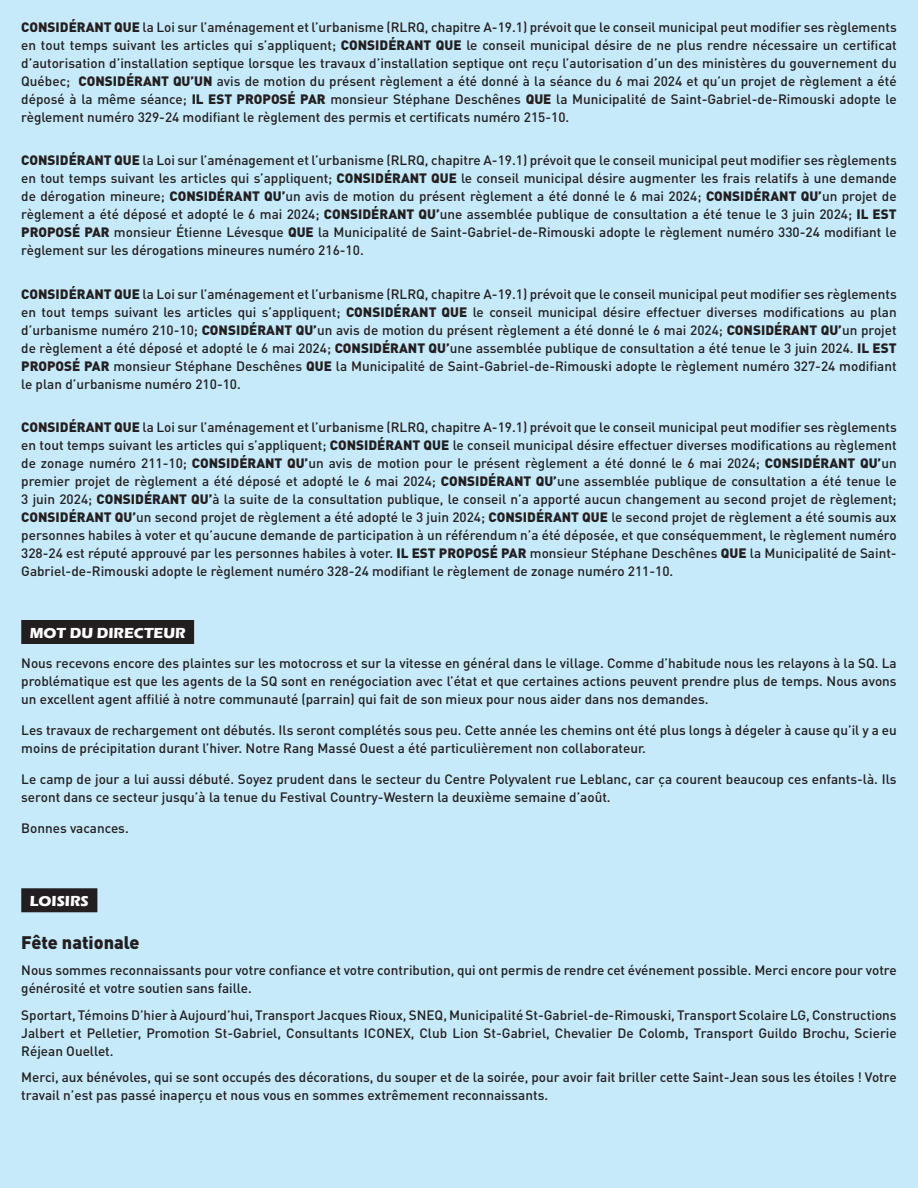
<style>
.page{position:relative;width:918px;height:1188px;background:#fff}
.page>*{position:absolute;margin:0;border:0;box-sizing:border-box;transform-origin:0 0}
.t1{font:900 18px "DIN Pro";color:#231f20}
.Sur-titre{font:700 15px "Eras ITC";color:#fff}
.t2{font:500 13.5px/18px "DIN Pro";color:#231f20;text-align:justify}
.s1{font-weight:900}
</style>
<div class="page">
<div style="left:0;top:1px;width:918px;height:1187px;background:#c6eafa"></div>
<div style="left:21px;top:620px;width:173px;height:24px;background:#231f20"></div>
<div style="left:21px;top:888px;width:76px;height:24px;background:#231f20"></div>
<p class="t2" style="left:21px;top:17px;width:877px"><span class="s1">CONSIDÉRANT QUE</span> la Loi sur l’aménagement et l’urbanisme (RLRQ, chapitre A-19.1) prévoit que le conseil municipal peut modifier ses règlements en tout temps suivant les articles qui s’appliquent; <span class="s1">CONSIDÉRANT QUE</span> le conseil municipal désire de ne plus rendre nécessaire un certificat d’autorisation d’installation septique lorsque les travaux d’installation septique ont reçu l’autorisation d’un des ministères du gouvernement du Québec; <span class="s1">CONSIDÉRANT QU’UN</span> avis de motion du présent règlement a été donné à la séance du 6 mai 2024 et qu’un projet de règlement a été déposé à la même séance; <span class="s1">IL EST PROPOSÉ PAR</span> monsieur Stéphane Deschênes <span class="s1">QUE</span> la Municipalité de Saint-Gabriel-de-Rimouski adopte le règlement numéro 329-24 modifiant le règlement des permis et certificats numéro 215-10.</p>
<p class="t2" style="left:21px;top:151px;width:877px"><span class="s1">CONSIDÉRANT QUE</span> la Loi sur l’aménagement et l’urbanisme (RLRQ, chapitre A-19.1) prévoit que le conseil municipal peut modifier ses règlements en tout temps suivant les articles qui s’appliquent; <span class="s1">CONSIDÉRANT QUE</span> le conseil municipal désire augmenter les frais relatifs à une demande de dérogation mineure; <span class="s1">CONSIDÉRANT QU’</span>un avis de motion du présent règlement a été donné le 6 mai 2024; <span class="s1">CONSIDÉRANT QU’</span>un projet de règlement a été déposé et adopté le 6 mai 2024; <span class="s1">CONSIDÉRANT QU’</span>une assemblée publique de consultation a été tenue le 3 juin 2024; <span class="s1">IL EST PROPOSÉ PAR</span> monsieur Étienne Lévesque <span class="s1">QUE</span> la Municipalité de Saint-Gabriel-de-Rimouski adopte le règlement numéro 330-24 modifiant le règlement sur les dérogations mineures numéro 216-10.</p>
<p class="t2" style="left:21px;top:284px;width:877px"><span class="s1">CONSIDÉRANT QUE</span> la Loi sur l’aménagement et l’urbanisme (RLRQ, chapitre A-19.1) prévoit que le conseil municipal peut modifier ses règlements en tout temps suivant les articles qui s’appliquent; <span class="s1">CONSIDÉRANT QUE</span> le conseil municipal désire effectuer diverses modifications au plan d’urbanisme numéro 210-10; <span class="s1">CONSIDÉRANT QU’</span>un avis de motion du présent règlement a été donné le 6 mai 2024; <span class="s1">CONSIDÉRANT QU’</span>un projet de règlement a été déposé et adopté le 6 mai 2024; <span class="s1">CONSIDÉRANT QU’</span>une assemblée publique de consultation a été tenue le 3 juin 2024. <span class="s1">IL EST PROPOSÉ PAR</span> monsieur Stéphane Deschênes <span class="s1">QUE</span> la Municipalité de Saint-Gabriel-de-Rimouski adopte le règlement numéro 327-24 modifiant le plan d’urbanisme numéro 210-10.</p>
<p class="t2" style="left:21px;top:418px;width:877px"><span class="s1">CONSIDÉRANT QUE</span> la Loi sur l’aménagement et l’urbanisme (RLRQ, chapitre A-19.1) prévoit que le conseil municipal peut modifier ses règlements en tout temps suivant les articles qui s’appliquent; <span class="s1">CONSIDÉRANT QUE</span> le conseil municipal désire effectuer diverses modifications au règlement de zonage numéro 211-10; <span class="s1">CONSIDÉRANT QU’</span>un avis de motion pour le présent règlement a été donné le 6 mai 2024; <span class="s1">CONSIDÉRANT QU’</span>un premier projet de règlement a été déposé et adopté le 6 mai 2024; <span class="s1">CONSIDÉRANT QU’</span>une assemblée publique de consultation a été tenue le 3 juin 2024; <span class="s1">CONSIDÉRANT QU’</span>à la suite de la consultation publique, le conseil n’a apporté aucun changement au second projet de règlement; <span class="s1">CONSIDÉRANT QU’</span>un second projet de règlement a été adopté le 3 juin 2024; <span class="s1">CONSIDÉRANT QUE</span> le second projet de règlement a été soumis aux personnes habiles à voter et qu’aucune demande de participation à un référendum n’a été déposée, et que conséquemment, le règlement numéro 328-24 est réputé approuvé par les personnes habiles à voter. <span class="s1">IL EST PROPOSÉ PAR</span> monsieur Stéphane Deschênes <span class="s1">QUE</span> la Municipalité de Saint-Gabriel-de-Rimouski adopte le règlement numéro 328-24 modifiant le règlement de zonage numéro 211-10.</p>
<p class="Sur-titre" style="left:30px;top:624px;width:157px">MOT DU DIRECTEUR</p>
<p class="t2" style="left:21px;top:654px;width:877px">Nous recevons encore des plaintes sur les motocross et sur la vitesse en général dans le village. Comme d’habitude nous les relayons à la SQ. La problématique est que les agents de la SQ sont en renégociation avec l’état et que certaines actions peuvent prendre plus de temps. Nous avons un excellent agent affilié à notre communauté (parrain) qui fait de son mieux pour nous aider dans nos demandes.</p>
<p class="t2" style="left:21px;top:721px;width:877px">Les travaux de rechargement ont débutés. Ils seront complétés sous peu. Cette année les chemins ont été plus longs à dégeler à cause qu’il y a eu moins de précipitation durant l’hiver. Notre Rang Massé Ouest a été particulièrement non collaborateur.</p>
<p class="t2" style="left:21px;top:769px;width:877px">Le camp de jour a lui aussi débuté. Soyez prudent dans le secteur du Centre Polyvalent rue Leblanc, car ça courent beaucoup ces enfants-là. Ils seront dans ce secteur jusqu’à la tenue du Festival Country-Western la deuxième semaine d’août.</p>
<p class="t2" style="left:21px;top:818px;width:109px">Bonnes vacances.</p>
<p class="Sur-titre" style="left:30px;top:892px;width:61px">LOISIRS</p>
<p class="t1" style="left:21px;top:930px;width:120px">Fête nationale</p>
<p class="t2" style="left:21px;top:961px;width:877px">Nous sommes reconnaissants pour votre confiance et votre contribution, qui ont permis de rendre cet événement possible. Merci encore pour votre générosité et votre soutien sans faille.</p>
<p class="t2" style="left:21px;top:1005px;width:877px">Sportart, Témoins D’hier à Aujourd’hui, Transport Jacques Rioux, SNEQ, Municipalité St-Gabriel-de-Rimouski, Transport Scolaire LG, Constructions Jalbert et Pelletier, Promotion St-Gabriel, Consultants ICONEX, Club Lion St-Gabriel, Chevalier De Colomb, Transport Guildo Brochu, Scierie Réjean Ouellet.</p>
<p class="t2" style="left:21px;top:1068px;width:877px">Merci, aux bénévoles, qui se sont occupés des décorations, du souper et de la soirée, pour avoir fait briller cette Saint-Jean sous les étoiles ! Votre travail n’est pas passé inaperçu et nous vous en sommes extrêmement reconnaissants.</p>
</div>
